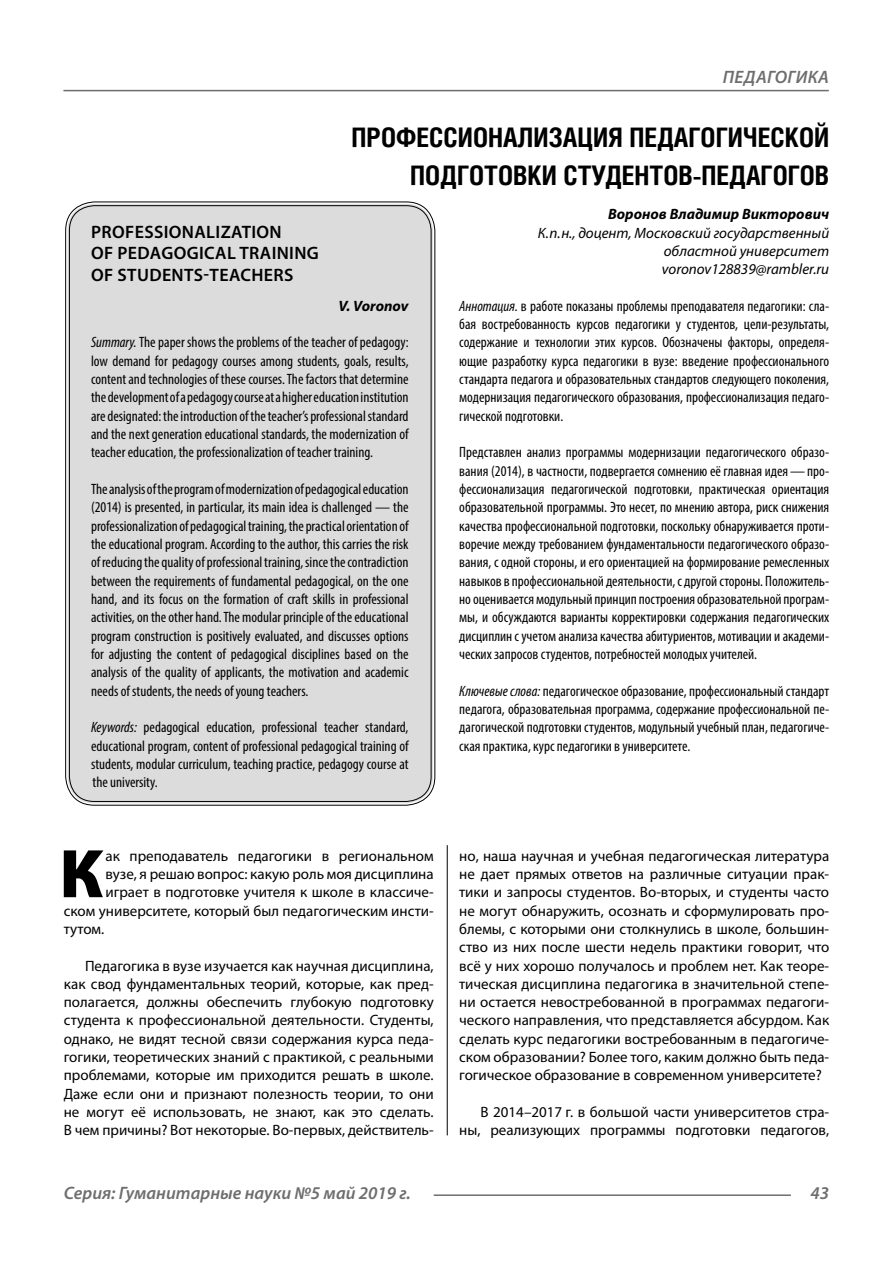
<style>
.page{position:relative;width:893px;height:1263px;background:#fff}
.page>*{position:absolute;margin:0;border:0;box-sizing:border-box;transform-origin:0 0}
.Bukvica{font:900 69.3px "Myriad Pro";color:#000}
.Header{font:700 27px/37.5px "Helios Cond";color:#000;text-align:right}
.Header-eng{font:600 18px/21.6px "Myriad Pro";letter-spacing:.02em;color:#000}
.t1{font:italic 600 18px "Myriad Pro";color:#6e6e6e}
.Annotation-rus{font:condensed 15px/18.3px "Myriad Pro";color:#000;text-align:justify}
.Annotation-eng{font:condensed 15px/18.3px "Myriad Pro";color:#000;text-align:justify}
.Normal{font:15px/18.3px "Myriad Pro";color:#000;text-align:justify}
.Bukvica-2{font:15px "Myriad Pro";color:#000}
.Author-doc{font:italic 15px/18.3px "Myriad Pro";color:#000;text-align:right}
.Author{font:italic 700 15px "Myriad Pro";color:#000}
.Author-email{font:italic 15px "Myriad Pro";color:#000}
.Author-eng{font:italic 700 15px "Myriad Pro";color:#000}
.s1{font-style:italic}
</style>
<div class="page">
<hr style="left:447px;top:128px;width:1px;height:1007px;background:#000">
<div style="left:43px;top:0;width:786px;height:845px;background:#fff"></div>
<div style="left:68px;top:204px;width:365px;height:599px;background:#dcdcdc;border-radius:27px"></div>
<hr style="left:63px;top:90px;width:766px;height:1px;background:#6e6e6e">
<hr style="left:434px;top:1194px;width:357px;height:2px;background:#6e6e6e">
<p class="t1" style="left:723px;top:66px;width:24px">Педагогика</p>
<p class="Header" style="left:351px;top:118px;width:479px">ПРОФЕССИОНАЛИЗАЦИЯ ПЕДАГОГИЧЕСКОЙ<br>ПОДГОТОВКИ СТУДЕНТОВ-ПЕДАГОГОВ</p>
<p class="Author" style="left:608px;top:204px;width:223px">Воронов Владимир Викторович</p>
<p class="Author-doc" style="left:538px;top:223px;width:293px">К.п.н., доцент, Московский государственный областной университет</p>
<p class="Author-email" style="left:662px;top:260px;width:169px">voronov128839@rambler.ru</p>
<p class="Annotation-rus" style="left:459px;top:296px;width:371px"><span class="s1">Аннотация.</span> в работе показаны проблемы преподавателя педагогики: сла&shy;бая востребованность курсов педагогики у студентов, цели-результаты, содержание и технологии этих курсов. Обозначены факторы, определя&shy;ющие разработку курса педагогики в вузе: введение профессионального стандарта педагога и образовательных стандартов следующего поколения, модернизация педагогического образования, профессионализация педаго&shy;гической подготовки.</p>
<p class="Annotation-rus" style="left:459px;top:443px;width:371px">Представлен анализ программы модернизации педагогического образо&shy;вания (2014), в частности, подвергается сомнению её главная идея—про&shy;фессионализация педагогической подготовки, практическая ориентация образовательной программы. Это несет, по мнению автора, риск снижения качества профессиональной подготовки, поскольку обнаруживается проти&shy;воречие между требованием фундаментальности педагогического образо&shy;вания, с одной стороны, и его ориентацией на формирование ремесленных навыков в профессиональной деятельности, с другой стороны. Положитель&shy;но оценивается модульный принцип построения образовательной програм&shy;мы, и обсуждаются варианты корректировки содержания педагогических дисциплин с учетом анализа качества абитуриентов, мотивации и академи&shy;ческих запросов студентов, потребностей молодых учителей.</p>
<p class="Annotation-rus" style="left:459px;top:681px;width:371px"><span class="s1">Ключевые слова:</span> педагогическое образование, профессиональный стандарт педагога, образовательная программа, содержание профессиональной пе&shy;дагогической подготовки студентов, модульный учебный план, педагогиче&shy;ская практика, курс педагогики в университете.</p>
<p class="Header-eng" style="left:91px;top:220px;width:229px">PROFESSIONALIZATION<br>OF PEDAGOGICAL TRAINING<br>OF STUDENTS-TEACHERS</p>
<p class="Author-eng" style="left:338px;top:296px;width:72px">V. Voronov</p>
<p class="Annotation-eng" style="left:91px;top:333px;width:319px"><span class="s1">Summary.</span> The paper shows the problems of the teacher of pedagogy: low demand for pedagogy courses among students, goals, results, content and technologies of these courses. The factors that determine the development of a pedagogy course at a higher education institution are designated: the introduction of the teacher’s professional standard and the next generation educational standards, the modernization of teacher education, the professionalization of teacher training.</p>
<p class="Annotation-eng" style="left:91px;top:480px;width:319px">The analysis of the program of modernization of pedagogical education (2014) is presented, in particular, its main idea is challenged — the professionalization of pedagogical training, the practical orientation of the educational program. According to the author, this carries the risk of reducing the quality of professional training, since the contradiction between the requirements of fundamental pedagogical, on the one hand, and its focus on the formation of craft skills in professional activities, on the other hand. The modular principle of the educational program construction is positively evaluated, and discusses options for adjusting the content of pedagogical disciplines based on the analysis of the quality of applicants, the motivation and academic needs of students, the needs of young teachers.</p>
<p class="Annotation-eng" style="left:91px;top:718px;width:319px"><span class="s1">Keywords:</span> pedagogical education, professional teacher standard, educational program, content of professional pedagogical training of students, modular curriculum, teaching practice, pedagogy course at the university.</p>
<p class="Bukvica" style="left:59px;top:827px;width:45px">К</p>
<p class="Bukvica-2" style="left:105px;top:846px;width:330px">ак преподаватель педагогики в региональном</p>
<p class="Bukvica-2" style="left:105px;top:864px;width:330px">вузе, я решаю вопрос: какую роль моя дисциплина</p>
<p class="Bukvica-2" style="left:105px;top:883px;width:330px">играет в подготовке учителя к школе в классиче-</p>
<p class="Bukvica-2" style="left:64px;top:901px;width:371px">ском университете, который был педагогическим инсти-</p>
<p class="Bukvica-2" style="left:64px;top:919px;width:42px">тутом.</p>
<p class="Normal" style="left:64px;top:956px;width:371px;text-indent:21px">Педагогика в вузе изучается как научная дисциплина, как свод фундаментальных теорий, которые, как пред&shy;полагается, должны обеспечить глубокую подготовку студента к профессиональной деятельности. Студенты, однако, не видят тесной связи содержания курса педа&shy;гогики, теоретических знаний с практикой, с реальными проблемами, которые им приходится решать в школе.<br>Даже если они и признают полезность теории, то они не могут её использовать, не знают, как это сделать.<br>В чем причины? Вот некоторые. Во-первых, действитель-</p>
<p class="Normal" style="left:459px;top:846px;width:371px">но, наша научная и учебная педагогическая литература не дает прямых ответов на различные ситуации прак&shy;тики и запросы студентов. Во-вторых, и студенты часто не могут обнаружить, осознать и сформулировать про&shy;блемы, с которыми они столкнулись в школе, большин&shy;ство из них после шести недель практики говорит, что всё у них хорошо получалось и проблем нет. Как теоре&shy;тическая дисциплина педагогика в значительной степе&shy;ни остается невостребованной в программах педагоги&shy;ческого направления, что представляется абсурдом. Как сделать курс педагогики востребованным в педагогиче&shy;ском образовании? Более того, каким должно быть педа&shy;гогическое образование в современном университете?</p>
<p class="Normal" style="left:459px;top:1103px;width:371px;text-align:right">В 2014–2017 г. в большой части университетов стра&shy;ны, реализующих программы подготовки педагогов,</p>
<p class="t1" style="left:64px;top:1182px;width:349px">Серия: Гуманитарные науки №5 май 2019 г.</p>
<p class="t1" style="left:810px;top:1182px;width:20px">43</p>
</div>
